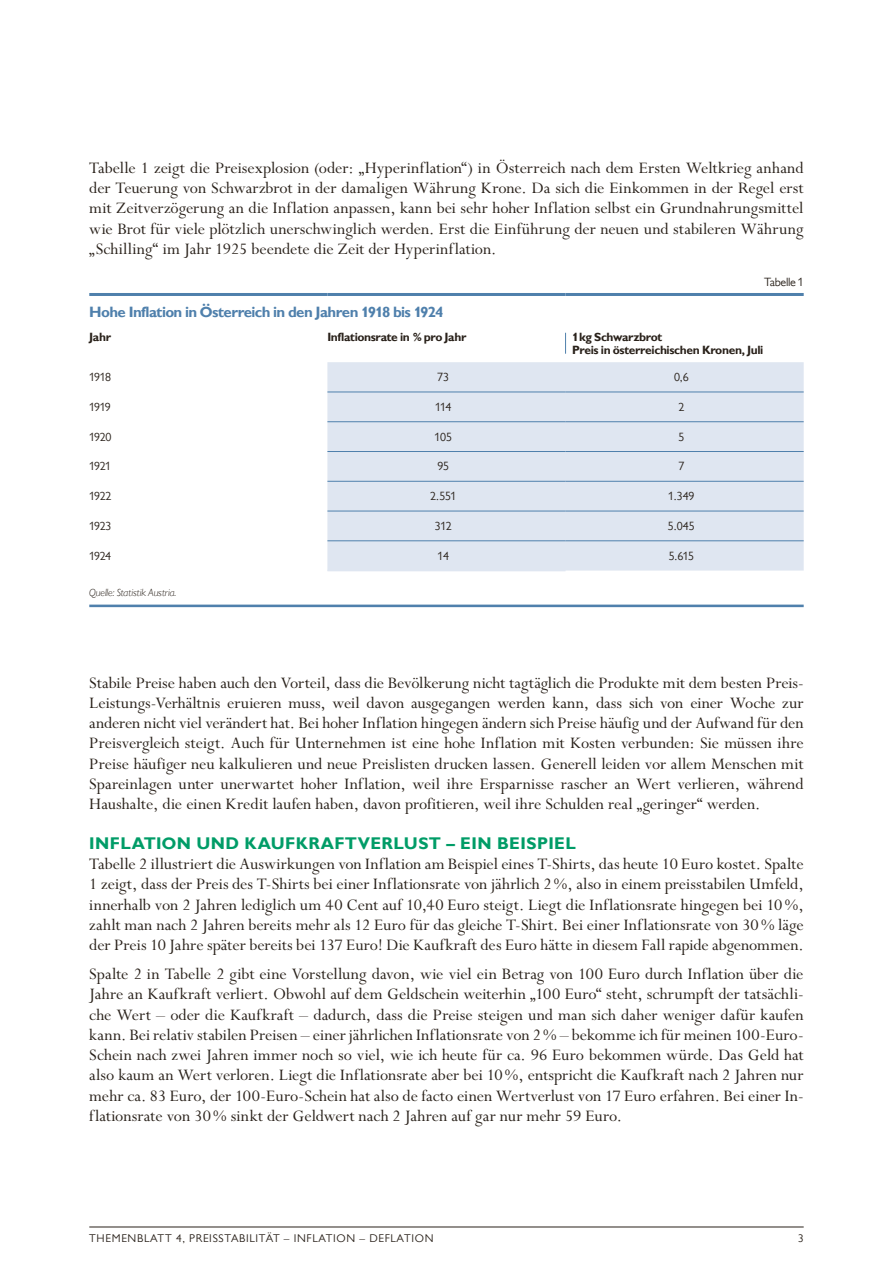
<style>
.page{position:relative;width:893px;height:1263px;background:#fff}
.page>*{position:absolute;margin:0;border:0;box-sizing:border-box;transform-origin:0 0}
.t1{font:18px/20.2px "Perpetua Std";color:#29211a;text-align:justify}
.t2{font:700 16.95px "Gill Sans MT Pro";letter-spacing:.025em;color:#009c67}
.t3{font:700 15px "Gill Sans MT Pro";letter-spacing:-.04em;color:#4f80ac}
.t4{font:12px "Gill Sans MT Pro";letter-spacing:-.04em;color:#29211a}
.t5{font:700 12px/12.8px "Gill Sans MT Pro";letter-spacing:-.03em;color:#29211a}
.t6{font:11.25px "Gill Sans MT Pro";letter-spacing:.06em;color:#29211a}
.t7{font:italic 300 10.5px "Gill Sans MT Pro";letter-spacing:-.01em;color:#29211a}
</style>
<div class="page">
<hr style="left:89px;top:1227px;width:715px;height:1px;background:#29211a">
<div style="left:327px;top:362px;width:477px;height:209px;background:#dfe6f1"></div>
<hr style="left:89px;top:293px;width:238px;height:3px;background:#4f80ac">
<hr style="left:327px;top:293px;width:239px;height:3px;background:#4f80ac">
<hr style="left:566px;top:293px;width:238px;height:3px;background:#4f80ac">
<hr style="left:327px;top:570px;width:239px;height:1px;background:#dfe6f1">
<hr style="left:566px;top:392px;width:238px;height:1px;background:#4f80ac">
<hr style="left:566px;top:421px;width:238px;height:1px;background:#4f80ac">
<hr style="left:566px;top:451px;width:238px;height:1px;background:#4f80ac">
<hr style="left:566px;top:481px;width:238px;height:1px;background:#4f80ac">
<hr style="left:566px;top:511px;width:238px;height:1px;background:#4f80ac">
<hr style="left:566px;top:540px;width:238px;height:1px;background:#4f80ac">
<hr style="left:327px;top:392px;width:239px;height:1px;background:#4f80ac">
<hr style="left:327px;top:421px;width:239px;height:1px;background:#4f80ac">
<hr style="left:327px;top:451px;width:239px;height:1px;background:#4f80ac">
<hr style="left:327px;top:481px;width:239px;height:1px;background:#4f80ac">
<hr style="left:327px;top:511px;width:239px;height:1px;background:#4f80ac">
<hr style="left:327px;top:540px;width:239px;height:1px;background:#4f80ac">
<svg style="left:565px;top:333px;width:1px;height:21px"></svg>
<hr style="left:89px;top:605px;width:715px;height:2px;background:#4f80ac">
<p class="t1" style="left:89px;top:158px;width:716px">Tabelle 1 zeigt die Preisexplosion (oder: „Hyperinflation“) in Österreich nach dem Ersten Weltkrieg anhand der Teuerung von Schwarzbrot in der damaligen Währung Krone. Da sich die Einkommen in der Regel erst mit Zeitverzögerung an die Inflation anpassen, kann bei sehr hoher Inflation selbst ein Grundnahrungsmittel wie Brot für viele plötzlich unerschwinglich werden. Erst die Einführung der neuen und stabileren Währung „Schilling“ im Jahr 1925 beendete die Zeit der Hyperinflation.</p>
<p class="t4" style="left:764px;top:275px;width:41px">Tabelle 1</p>
<p class="t3" style="left:89px;top:303px;width:356px">Hohe Inflation in Österreich in den Jahren 1918 bis 1924</p>
<p class="t5" style="left:89px;top:330px;width:23px">Jahr</p>
<p class="t5" style="left:327px;top:330px;width:140px">Inflationsrate in % pro Jahr</p>
<p class="t5" style="left:572px;top:330px;width:193px">1kg Schwarzbrot<br>Preis in österreichischen Kronen, Juli</p>
<p class="t4" style="left:89px;top:370px;width:23px">1918</p>
<p class="t4" style="left:437px;top:370px;width:13px">73</p>
<p class="t4" style="left:674px;top:370px;width:16px">0,6</p>
<p class="t4" style="left:89px;top:400px;width:23px">1919</p>
<p class="t4" style="left:435px;top:400px;width:18px">114</p>
<p class="t4" style="left:678px;top:400px;width:7px">2</p>
<p class="t4" style="left:89px;top:430px;width:24px">1920</p>
<p class="t4" style="left:434px;top:430px;width:19px">105</p>
<p class="t4" style="left:678px;top:430px;width:7px">5</p>
<p class="t4" style="left:89px;top:459px;width:23px">1921</p>
<p class="t4" style="left:437px;top:459px;width:13px">95</p>
<p class="t4" style="left:678px;top:459px;width:7px">7</p>
<p class="t4" style="left:89px;top:489px;width:24px">1922</p>
<p class="t4" style="left:430px;top:489px;width:28px">2.551</p>
<p class="t4" style="left:668px;top:489px;width:28px">1.349</p>
<p class="t4" style="left:89px;top:519px;width:24px">1923</p>
<p class="t4" style="left:435px;top:519px;width:18px">312</p>
<p class="t4" style="left:668px;top:519px;width:28px">5.045</p>
<p class="t4" style="left:89px;top:549px;width:23px">1924</p>
<p class="t4" style="left:438px;top:549px;width:13px">14</p>
<p class="t4" style="left:669px;top:549px;width:27px">5.615</p>
<p class="t7" style="left:89px;top:586px;width:89px">Quelle: Statistik Austria.</p>
<p class="t1" style="left:89px;top:673px;width:716px">Stabile Preise haben auch den Vorteil, dass die Bevölkerung nicht tagtäglich die Produkte mit dem besten Preis-Leistungs--Verhältnis eruieren muss, weil davon ausgegangen werden kann, dass sich von einer Woche zur anderen nicht viel verändert hat. Bei hoher Inflation hingegen ändern sich Preise häufig und der Aufwand für den Preisvergleich steigt. Auch für Unternehmen ist eine hohe Inflation mit Kosten verbunden: Sie müssen ihre Preise häufiger neu kalkulieren und neue Preislisten drucken lassen. Generell leiden vor allem Menschen mit Spareinlagen unter unerwartet hoher Inflation, weil ihre Ersparnisse rascher an Wert verlieren, während Haushalte, die einen Kredit laufen haben, davon profitieren, weil ihre Schulden real „geringer“ werden.</p>
<p class="t2" style="left:89px;top:833px;width:488px">INFLATION UND KAUFKRAFTVERLUST – EIN BEISPIEL</p>
<p class="t1" style="left:89px;top:854px;width:716px">Tabelle 2 illustriert die Auswirkungen von Inflation am Beispiel eines T--Shirts, das heute 10 Euro kostet. Spalte 1 zeigt, dass der Preis des T-- Shirts bei einer Inflationsrate von jährlich 2%, also in einem preisstabilen Umfeld, innerhalb von 2 Jahren lediglich um 40 Cent auf 10,40 Euro steigt. Liegt die Inflationsrate hingegen bei 10%, zahlt man nach 2 Jahren bereits mehr als 12 Euro für das gleiche T--Shirt. Bei einer Inflationsrate von 30% läge der Preis 10 Jahre später bereits bei 137 Euro! Die Kaufkraft des Euro hätte in diesem Fall rapide abgenommen.</p>
<p class="t1" style="left:89px;top:964px;width:716px;text-align:left">Spalte 2 in Tabelle 2 gibt eine Vorstellung davon, wie viel ein Betrag von 100 Euro durch Inflation über die Jahre an Kaufkraft verliert. Obwohl auf dem Geldschein weiterhin „100 Euro“ steht, schrumpft der tatsächli&shy;che Wert – oder die Kaufkraft – dadurch, dass die Preise steigen und man sich daher weniger dafür kaufen kann. Bei relativ stabilen Preisen – einer jährlichen Inflationsrate von 2% – bekomme ich für meinen 100-Euro-Schein nach zwei Jahren immer noch so viel, wie ich heute für ca. 96 Euro bekommen würde. Das Geld hat also kaum an Wert verloren. Liegt die Inflationsrate aber bei 10%, entspricht die Kaufkraft nach 2 Jahren nur mehr ca. 83 Euro, der 100--Euro--Schein hat also de facto einen Wertverlust von 17 Euro erfahren. Bei einer In&shy;flationsrate von 30% sinkt der Geldwert nach 2 Jahren auf gar nur mehr 59 Euro.</p>
<p class="t6" style="left:89px;top:1231px;width:346px">THEMENBLATT 4, PREISSTABILITÄT – INFLATION – DEFLATION</p>
<p class="t6" style="left:798px;top:1231px;width:7px">3</p>
</div>
